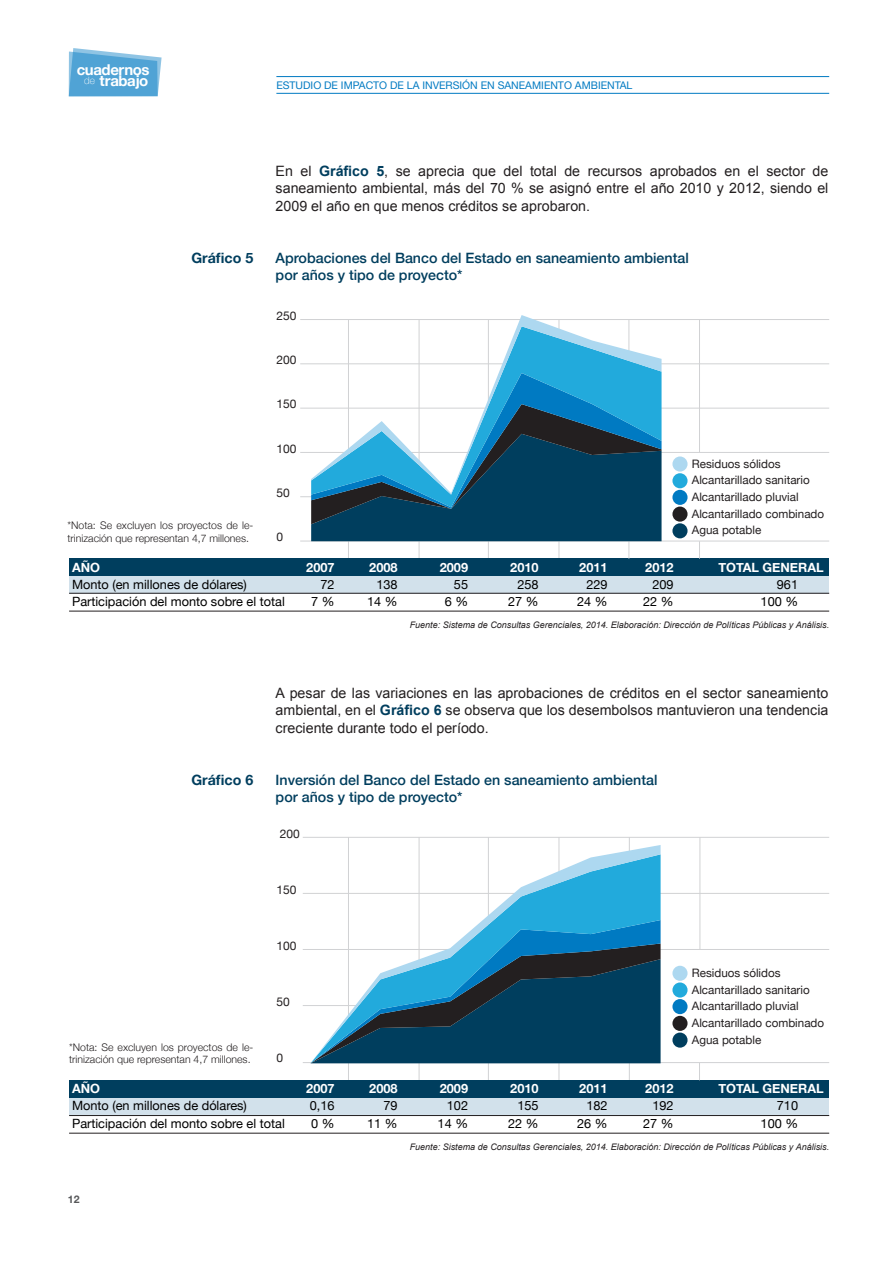
<style>
.page{position:relative;width:893px;height:1263px;background:#fff}
.page>*{position:absolute;margin:0;border:0;box-sizing:border-box;transform-origin:0 0}
.t1{font:700 15px/11.6px "Helvetica Neue";letter-spacing:-.025em;color:#fff;text-align:center}
.t2{font:14.25px/17.4px "Arial";color:#231f20;text-align:justify}
.t3{font:500 14.25px/17.4px "Helvetica Neue";color:#003e5e}
.t4{font:700 14.25px "Helvetica Neue";color:#003e5e}
.t5{font:12.75px "Helvetica Neue";color:#000}
.t6{font:700 12.75px "Helvetica Neue";color:#fff}
.t7{font:12px "Helvetica Neue";color:#231f20}
.t8{font:11.7px/16.8px "Helvetica Neue";color:#231f20}
.t9{font:300 10.5px/12.6px "Helvetica Neue";color:#231f20}
.t10{font:10.5px "Helvetica Neue";color:#007ac2}
.t11{font:700 10.5px "Helvetica Neue";color:#57585a}
.t12{font:italic 9px "Arial";color:#231f20}
.s1{font-weight:100;font-size:10.05px}
.s2{font-weight:700;color:#003e5e}
</style>
<div class="page">
<svg style="left:69px;top:48px;width:93px;height:48px;background:#6bb1db"></svg>
<hr style="left:276px;top:76px;width:553px;height:1px;background:#007ac2">
<hr style="left:276px;top:93px;width:553px;height:1px;background:#007ac2">
<hr style="left:700px;top:837px;width:1px;height:112px;background:#d1d2d4">
<hr style="left:629px;top:837px;width:1px;height:244px;background:#d1d2d4">
<hr style="left:348px;top:319px;width:1px;height:240px;background:#d1d2d4">
<hr style="left:419px;top:319px;width:1px;height:240px;background:#d1d2d4">
<hr style="left:559px;top:319px;width:1px;height:240px;background:#d1d2d4">
<hr style="left:488px;top:319px;width:1px;height:240px;background:#d1d2d4">
<hr style="left:348px;top:837px;width:1px;height:244px;background:#d1d2d4">
<hr style="left:419px;top:837px;width:1px;height:244px;background:#d1d2d4">
<hr style="left:559px;top:837px;width:1px;height:244px;background:#d1d2d4">
<hr style="left:488px;top:837px;width:1px;height:244px;background:#d1d2d4">
<div style="left:69px;top:1098px;width:760px;height:18px;background:#d2e1eb"></div>
<div style="left:69px;top:576px;width:760px;height:17px;background:#d2e1eb"></div>
<hr style="left:69px;top:593px;width:760px;height:1px;background:#231f20">
<hr style="left:69px;top:1115px;width:760px;height:1px;background:#231f20">
<hr style="left:69px;top:611px;width:760px;height:1px;background:#231f20">
<hr style="left:69px;top:1133px;width:760px;height:1px;background:#231f20">
<div style="left:69px;top:558px;width:760px;height:18px;background:#003e5e"></div>
<div style="left:69px;top:1080px;width:760px;height:18px;background:#003e5e"></div>
<hr style="left:303px;top:837px;width:526px;height:1px;background:#d1d2d4">
<hr style="left:303px;top:893px;width:526px;height:1px;background:#d1d2d4">
<hr style="left:303px;top:949px;width:526px;height:1px;background:#d1d2d4">
<hr style="left:303px;top:1005px;width:354px;height:1px;background:#d1d2d4">
<hr style="left:303px;top:1062px;width:526px;height:1px;background:#d1d2d4">
<hr style="left:300px;top:319px;width:529px;height:1px;background:#d1d2d4">
<hr style="left:300px;top:364px;width:529px;height:1px;background:#d1d2d4">
<hr style="left:300px;top:408px;width:529px;height:1px;background:#d1d2d4">
<hr style="left:300px;top:452px;width:529px;height:1px;background:#d1d2d4">
<hr style="left:300px;top:496px;width:348px;height:1px;background:#d1d2d4">
<hr style="left:300px;top:541px;width:529px;height:1px;background:#d1d2d4">
<svg style="left:311px;top:845px;width:350px;height:218px"></svg>
<div style="left:672px;top:999px;width:15px;height:15px;background:#007ac2;border-radius:50%"></div>
<div style="left:672px;top:1016px;width:15px;height:15px;background:#231f20;border-radius:50%"></div>
<div style="left:672px;top:1032px;width:15px;height:16px;background:#003e5e;border-radius:50%"></div>
<div style="left:672px;top:966px;width:15px;height:15px;background:#add8f0;border-radius:50%"></div>
<div style="left:672px;top:982px;width:15px;height:15px;background:#22aadc;border-radius:50%"></div>
<hr style="left:629px;top:319px;width:1px;height:240px;background:#d1d2d4">
<hr style="left:699px;top:319px;width:1px;height:133px;background:#d1d2d4">
<div style="left:311px;top:509px;width:351px;height:32px;background:#003e5e"></div>
<svg style="left:311px;top:495px;width:351px;height:12px;background:#0b405b"></svg>
<svg style="left:311px;top:315px;width:351px;height:180px"></svg>
<div style="left:672px;top:490px;width:15px;height:15px;background:#007ac2;border-radius:50%"></div>
<div style="left:672px;top:507px;width:15px;height:15px;background:#231f20;border-radius:50%"></div>
<div style="left:672px;top:523px;width:15px;height:15px;background:#003e5e;border-radius:50%"></div>
<div style="left:672px;top:456px;width:15px;height:16px;background:#add8f0;border-radius:50%"></div>
<div style="left:672px;top:473px;width:15px;height:15px;background:#22aadc;border-radius:50%"></div>
<svg style="left:699px;top:542px;width:1px;height:17px"></svg>
<svg style="left:699px;top:1063px;width:1px;height:17px"></svg>
<p class="t1" style="left:77px;top:64px;width:74px">cuadernos <span class="s1">de</span> trabajo</p>
<p class="t10" style="left:276px;top:78px;width:358px">ESTUDIO DE IMPACTO DE LA INVERSIÓN EN SANEAMIENTO AMBIENTAL</p>
<p class="t4" style="left:191px;top:247px;width:64px">Gráfico 5</p>
<p class="t9" style="left:68px;top:518px;width:187px">*Nota: Se excluyen los proyectos de le&shy;trinización que representan 4,7 millones.</p>
<p class="t2" style="left:276px;top:162px;width:554px">En el <span class="s2">Gráfico 5</span>, se aprecia que del total de recursos aprobados en el sector de saneamiento ambiental, más del 70 % se asignó entre el año 2010 y 2012, siendo el 2009 el año en que menos créditos se aprobaron.</p>
<p class="t3" style="left:276px;top:248px;width:415px">Aprobaciones del Banco del Estado en saneamiento ambiental por años y tipo de proyecto*</p>
<p class="t7" style="left:276px;top:307px;width:22px">250</p>
<p class="t7" style="left:276px;top:351px;width:22px">200</p>
<p class="t7" style="left:276px;top:395px;width:22px">150</p>
<p class="t7" style="left:276px;top:440px;width:22px">100</p>
<p class="t7" style="left:276px;top:484px;width:15px">50</p>
<p class="t7" style="left:276px;top:528px;width:8px">0</p>
<p class="t8" style="left:692px;top:456px;width:119px">Residuos sólidos<br>Alcantarillado sanitario</p>
<p class="t8" style="left:692px;top:489px;width:134px">Alcantarillado pluvial<br>Alcantarillado combinado<br>Agua potable</p>
<p class="t6" style="left:72px;top:557px;width:30px">AÑO</p>
<p class="t6" style="left:306px;top:557px;width:30px">2007</p>
<p class="t6" style="left:369px;top:557px;width:30px">2008</p>
<p class="t6" style="left:440px;top:557px;width:30px">2009</p>
<p class="t6" style="left:510px;top:557px;width:30px">2010</p>
<p class="t6" style="left:579px;top:557px;width:30px">2011</p>
<p class="t6" style="left:645px;top:557px;width:30px">2012</p>
<p class="t6" style="left:718px;top:557px;width:107px">TOTAL GENERAL</p>
<p class="t5" style="left:72px;top:575px;width:176px">Monto (en millones de dólares)</p>
<p class="t5" style="left:320px;top:575px;width:16px">72</p>
<p class="t5" style="left:376px;top:575px;width:23px">138</p>
<p class="t5" style="left:454px;top:575px;width:16px">55</p>
<p class="t5" style="left:517px;top:575px;width:23px">258</p>
<p class="t5" style="left:586px;top:575px;width:23px">229</p>
<p class="t5" style="left:652px;top:575px;width:23px">209</p>
<p class="t5" style="left:777px;top:575px;width:23px">961</p>
<p class="t5" style="left:72px;top:592px;width:214px">Participación del monto sobre el total</p>
<p class="t5" style="left:311px;top:592px;width:25px">7 %</p>
<p class="t5" style="left:367px;top:592px;width:32px">14 %</p>
<p class="t5" style="left:445px;top:592px;width:25px">6 %</p>
<p class="t5" style="left:508px;top:592px;width:32px">27 %</p>
<p class="t5" style="left:577px;top:592px;width:32px">24 %</p>
<p class="t5" style="left:643px;top:592px;width:32px">22 %</p>
<p class="t5" style="left:761px;top:592px;width:39px">100 %</p>
<p class="t12" style="left:410px;top:619px;width:421px">Fuente: Sistema de Consultas Gerenciales, 2014. Elaboración: Dirección de Políticas Públicas y Análisis.</p>
<p class="t4" style="left:191px;top:769px;width:64px">Gráfico 6</p>
<p class="t9" style="left:69px;top:1040px;width:186px">*Nota: Se excluyen los proyectos de le&shy;trinización que representan 4,7 millones.</p>
<p class="t2" style="left:276px;top:684px;width:554px">A pesar de las variaciones en las aprobaciones de créditos en el sector saneamiento ambiental, en el <span class="s2">Gráfico 6</span> se observa que los desembolsos mantuvieron una tendencia creciente durante todo el período.</p>
<p class="t3" style="left:276px;top:770px;width:383px">Inversión del Banco del Estado en saneamiento ambiental por años y tipo de proyecto*</p>
<p class="t7" style="left:280px;top:825px;width:22px">200</p>
<p class="t7" style="left:276px;top:881px;width:22px">150</p>
<p class="t7" style="left:276px;top:937px;width:22px">100</p>
<p class="t7" style="left:276px;top:993px;width:15px">50</p>
<p class="t7" style="left:276px;top:1049px;width:8px">0</p>
<p class="t8" style="left:692px;top:965px;width:119px">Residuos sólidos<br>Alcantarillado sanitario</p>
<p class="t8" style="left:692px;top:998px;width:134px">Alcantarillado pluvial<br>Alcantarillado combinado<br>Agua potable</p>
<p class="t6" style="left:72px;top:1078px;width:30px">AÑO</p>
<p class="t6" style="left:306px;top:1078px;width:30px">2007</p>
<p class="t6" style="left:369px;top:1078px;width:30px">2008</p>
<p class="t6" style="left:440px;top:1078px;width:30px">2009</p>
<p class="t6" style="left:510px;top:1078px;width:30px">2010</p>
<p class="t6" style="left:579px;top:1078px;width:30px">2011</p>
<p class="t6" style="left:645px;top:1078px;width:30px">2012</p>
<p class="t6" style="left:718px;top:1078px;width:107px">TOTAL GENERAL</p>
<p class="t5" style="left:72px;top:1097px;width:176px">Monto (en millones de dólares)</p>
<p class="t5" style="left:310px;top:1097px;width:26px">0,16</p>
<p class="t5" style="left:383px;top:1097px;width:16px">79</p>
<p class="t5" style="left:447px;top:1097px;width:23px">102</p>
<p class="t5" style="left:517px;top:1097px;width:23px">155</p>
<p class="t5" style="left:586px;top:1097px;width:23px">182</p>
<p class="t5" style="left:652px;top:1097px;width:23px">192</p>
<p class="t5" style="left:777px;top:1097px;width:23px">710</p>
<p class="t5" style="left:72px;top:1114px;width:214px">Participación del monto sobre el total</p>
<p class="t5" style="left:311px;top:1114px;width:25px">0 %</p>
<p class="t5" style="left:367px;top:1114px;width:32px">11 %</p>
<p class="t5" style="left:438px;top:1114px;width:32px">14 %</p>
<p class="t5" style="left:508px;top:1114px;width:32px">22 %</p>
<p class="t5" style="left:577px;top:1114px;width:32px">26 %</p>
<p class="t5" style="left:643px;top:1114px;width:32px">27 %</p>
<p class="t5" style="left:761px;top:1114px;width:39px">100 %</p>
<p class="t11" style="left:68px;top:1190px;width:13px">12</p>
<p class="t12" style="left:410px;top:1141px;width:421px">Fuente: Sistema de Consultas Gerenciales, 2014. Elaboración: Dirección de Políticas Públicas y Análisis.</p>
</div>
